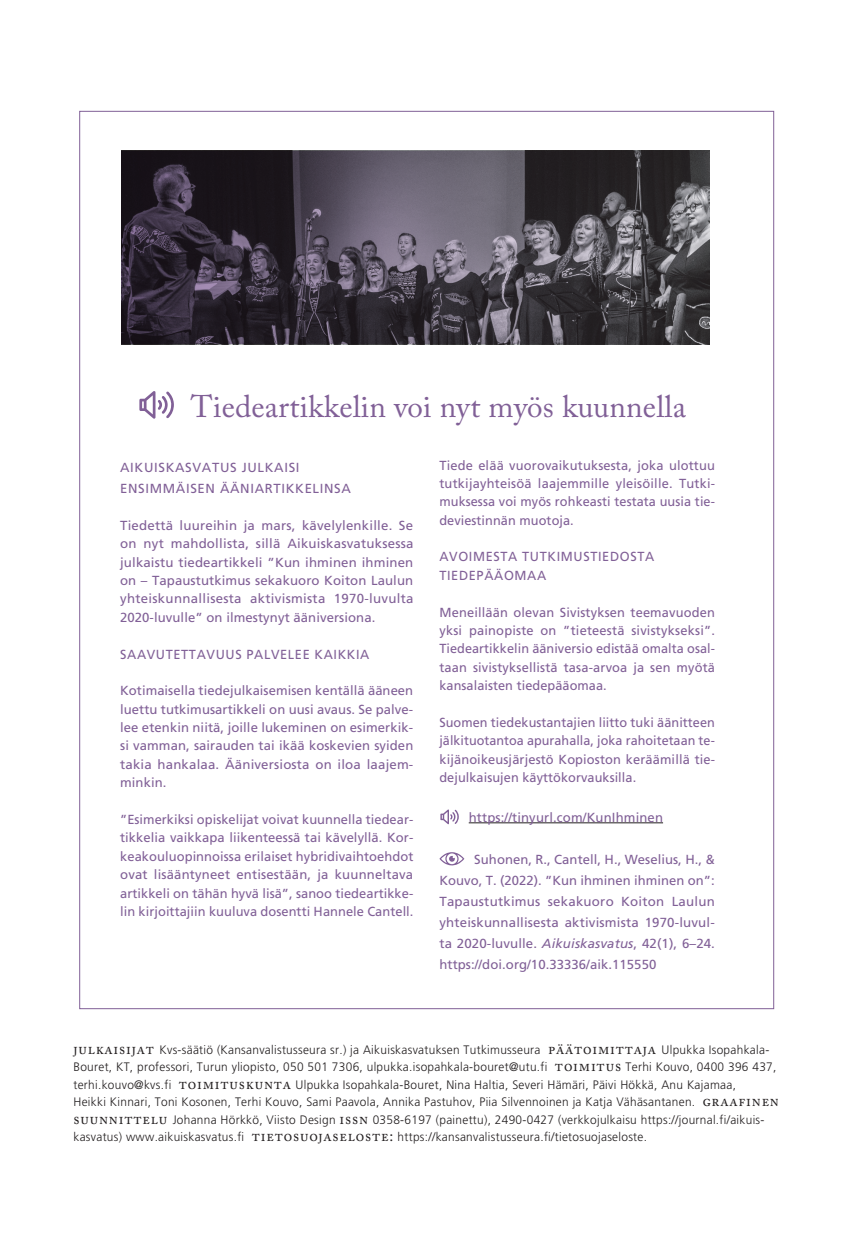
<style>
.page{position:relative;width:859px;height:1241px;background:#fff}
.page>*{position:absolute;margin:0;border:0;box-sizing:border-box;transform-origin:0 0}
.Otsikko_1{font:31.15px "Adobe Caslon Pro";letter-spacing:-.02em;color:#816097}
.Frutiger_leipis{font:13.12px/18.4px "Frutiger LT Std";letter-spacing:.01em;color:#816097;text-align:justify}
.Frutiger_leipis-2{font:13.12px/21px "Frutiger LT Std";letter-spacing:.05em;color:#816097}
.Alku_Frutiger_pieni_teksti{font:300 12.25px/17.5px "Frutiger LT Std";letter-spacing:.025em;color:#231f20}
.s1{font-style:italic}
.s2{font-family:"Adobe Caslon Pro";font-weight:400;font-size:15.75px}
</style>
<div class="page">
<hr style="left:468px;top:822px;width:194px;height:1px;background:#231f20">
<svg style="left:439px;top:852px;width:25px;height:13px"></svg>
<svg style="left:440px;top:809px;width:18px;height:15px"></svg>
<svg style="left:139px;top:391px;width:35px;height:28px"></svg>
<svg style="left:121px;top:151px;width:588px;height:192px;background:#443f49"></svg>
<p class="Otsikko_1" style="left:190px;top:388px;width:496px">Tiedeartikkelin voi nyt myös kuunnella</p>
<p class="Frutiger_leipis" style="left:439px;top:456px;width:277px">Tiede elää vuorovaikutuksesta, joka ulottuu tutkijayhteisöä laajemmille yleisöille. Tutki&shy;muksessa voi myös rohkeasti testata uusia tie&shy;deviestinnän muotoja.</p>
<p class="Frutiger_leipis-2" style="left:439px;top:547px;width:216px;line-height:18.4px">AVOIMESTA TUTKIMUSTIEDOSTA<br>TIEDEPÄÄOMAA</p>
<p class="Frutiger_leipis" style="left:439px;top:603px;width:277px">Meneillään olevan Sivistyksen teemavuoden yksi painopiste on ”tieteestä sivistykseksi”.<br>Tiedeartikkelin ääniversio edistää omalta osal&shy;taan sivistyksellistä tasa-arvoa ja sen myötä kansalaisten tiedepääomaa.</p>
<p class="Frutiger_leipis" style="left:439px;top:713px;width:277px">Suomen tiedekustantajien liitto tuki äänitteen jälkituotantoa apurahalla, joka rahoitetaan te&shy;kijänoikeusjärjestö Kopioston keräämillä tie&shy;dejulkaisujen käyttökorvauksilla.</p>
<p class="Frutiger_leipis" style="left:468px;top:807px;width:196px">https://tinyurl.com/KunIhminen</p>
<p class="Frutiger_leipis" style="left:439px;top:848px;width:277px;line-height:21px;text-indent:35px">Suhonen, R., Cantell, H., Weselius, H., &amp; Kouvo, T. (2022). ”Kun ihminen ihminen on”:<br>Tapaustutkimus sekakuoro Koiton Laulun yhteiskunnallisesta aktivismista 1970-luvul&shy;ta 2020-luvulle. <span class="s1">Aikuiskasvatus</span>, 42(1), 6–24. https://doi.org/10.33336/aik.115550</p>
<p class="Frutiger_leipis-2" style="left:120px;top:457px;width:232px">AIKUISKASVATUS JULKAISI<br>ENSIMMÄISEN ÄÄNIARTIKKELINSA</p>
<p class="Frutiger_leipis" style="left:120px;top:516px;width:295px">Tiedettä luureihin ja mars, kävelylenkille. Se on nyt mahdollista, sillä Aikuiskasvatuksessa julkaistu tiedeartikkeli ”Kun ihminen ihminen on – Tapaustutkimus sekakuoro Koiton Laulun yhteiskunnallisesta aktivismista 1970-luvulta 2020-luvulle” on ilmestynyt ääniversiona.</p>
<p class="Frutiger_leipis-2" style="left:120px;top:643px;width:251px">SAAVUTETTAVUUS PALVELEE KAIKKIA</p>
<p class="Frutiger_leipis" style="left:120px;top:681px;width:294px">Kotimaisella tiedejulkaisemisen kentällä ääneen luettu tutkimusartikkeli on uusi avaus. Se palve&shy;lee etenkin niitä, joille lukeminen on esimerkik&shy;si vamman, sairauden tai ikää koskevien syiden takia hankalaa. Ääniversiosta on iloa laajem&shy;minkin.</p>
<p class="Frutiger_leipis" style="left:120px;top:810px;width:295px">”Esimerkiksi opiskelijat voivat kuunnella tiedear&shy;tikkelia vaikkapa liikenteessä tai kävelyllä. Kor&shy;keakouluopinnoissa erilaiset hybridivaihtoehdot ovat lisääntyneet entisestään, ja kuunneltava artikkeli on tähän hyvä lisä”, sanoo tiedeartikke&shy;lin kirjoittajiin kuuluva dosentti Hannele Cantell.</p>
<p class="Alku_Frutiger_pieni_teksti" style="left:73px;top:1040px;width:706px"><span class="s2">julkaisijat</span> Kvs-säätiö (Kansanvalistusseura sr.) ja Aikuiskasvatuksen Tutkimusseura <span class="s2">päätoimittaja</span> Ulpukka Isopahkala-Bouret, KT, professori, Turun yliopisto, 050 501 7306, ulpukka.isopahkala-bouret@utu.fi <span class="s2">toimitus</span> Terhi Kouvo, 0400 396 437, terhi.kouvo@kvs.fi <span class="s2">toimituskunta</span> Ulpukka Isopahkala-Bouret, Nina Haltia, Severi Hämäri, Päivi Hökkä, Anu Kajamaa,<br>Heikki Kinnari, Toni Kosonen, Terhi Kouvo, Sami Paavola, Annika Pastuhov, Piia Silvennoinen ja Katja Vähäsantanen. <span class="s2">graafinen suunnittelu</span> Johanna Hörkkö, Viisto Design <span class="s2">issn</span> 0358-6197 (painettu), 2490-0427 (verkkojulkaisu https://journal.fi/aikuis&shy;kasvatus) www.aikuiskasvatus.fi <span class="s2">tietosuojaseloste:</span> https://kansanvalistusseura.fi/tietosuojaseloste.</p>
</div>
